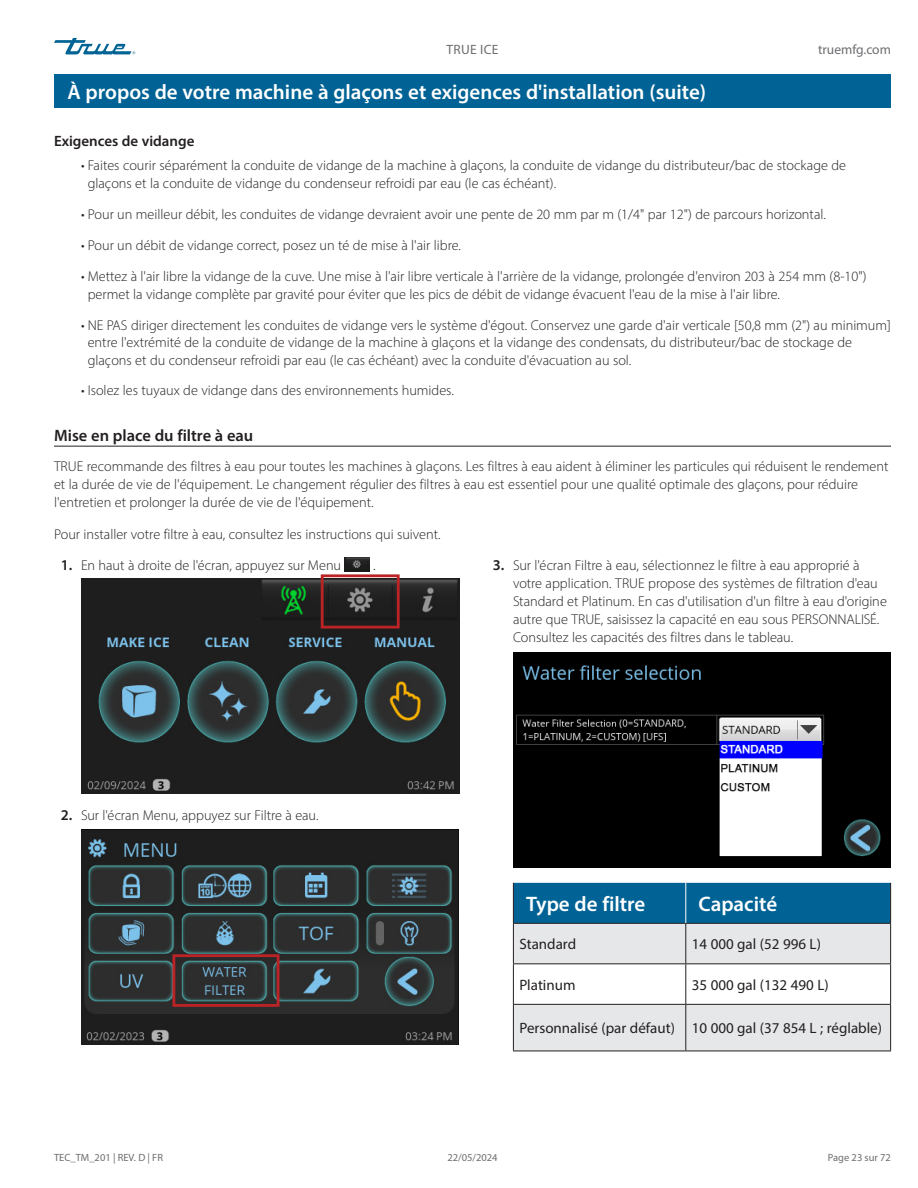
<style>
.page{position:relative;width:918px;height:1188px;background:#fff}
.page>*{position:absolute;margin:0;border:0;box-sizing:border-box;transform-origin:0 0}
.Title_bar_Page_header{font:600 21px "Myriad Pro";color:#fff}
.Tables_title_bar{font:600 21px "Myriad Pro";color:#fff}
.Subhead_underscore_H1{font:600 16.5px "Myriad Pro";color:#231f20}
.TOC_subhead_BOLD{font:15px "Myriad Pro";color:#231f20}
.Subhead_NO_underscore_H2{font:600 15px "Myriad Pro";color:#231f20}
.t1{font:300 15px "Myriad Pro";color:#231f20}
.Body_Text_light_Normal{font:300 14.25px/18px "Myriad Pro";color:#231f20}
.t2{font:13.5px "Myriad Pro";color:#6c6d70}
.t3{font:10.5px "Myriad Pro";color:#6c6d70}
.s1{font-weight:600;font-size:15px}
</style>
<div class="page">
<svg style="left:54px;top:38px;width:81px;height:16px"></svg>
<img style="left:345px;top:558px;width:24px;height:14px">
<img style="left:81px;top:579px;width:379px;height:215px">
<div style="left:321px;top:574px;width:79px;height:55px;border:3px solid #bc2326"></div>
<img style="left:81px;top:830px;width:378px;height:214px">
<div style="left:173px;top:954px;width:106px;height:53px;border:3px solid #bc2326"></div>
<img style="left:513px;top:653px;width:378px;height:215px">
<div style="left:54px;top:74px;width:837px;height:34px;background:#016395"></div>
<div style="left:514px;top:883px;width:376px;height:40px;background:#016395"></div>
<svg style="left:514px;top:924px;width:376px;height:127px;fill:#e6e7e9"></svg>
<hr style="left:513px;top:883px;width:1px;height:40px;background:#231f20">
<hr style="left:890px;top:883px;width:1px;height:40px;background:#231f20">
<hr style="left:513px;top:923px;width:173px;height:1px;background:#231f20">
<hr style="left:513px;top:924px;width:1px;height:39px;background:#231f20">
<hr style="left:686px;top:923px;width:205px;height:1px;background:#231f20">
<hr style="left:685px;top:924px;width:1px;height:39px;background:#231f20">
<hr style="left:890px;top:924px;width:1px;height:39px;background:#231f20">
<hr style="left:513px;top:963px;width:173px;height:1px;background:#231f20">
<hr style="left:513px;top:964px;width:1px;height:40px;background:#231f20">
<hr style="left:686px;top:963px;width:205px;height:1px;background:#231f20">
<hr style="left:685px;top:964px;width:1px;height:40px;background:#231f20">
<hr style="left:890px;top:964px;width:1px;height:40px;background:#231f20">
<hr style="left:513px;top:1004px;width:173px;height:1px;background:#231f20">
<hr style="left:513px;top:1005px;width:1px;height:46px;background:#231f20">
<hr style="left:686px;top:1004px;width:205px;height:1px;background:#231f20">
<hr style="left:685px;top:1005px;width:1px;height:46px;background:#231f20">
<hr style="left:890px;top:1005px;width:1px;height:46px;background:#231f20">
<hr style="left:513px;top:1051px;width:173px;height:1px;background:#231f20">
<hr style="left:686px;top:1051px;width:205px;height:1px;background:#231f20">
<hr style="left:685px;top:883px;width:1px;height:40px;background:#fff">
<hr style="left:54px;top:446px;width:837px;height:1px;background:#231f20">
<p class="t2" style="left:446px;top:42px;width:54px">TRUE ICE</p>
<p class="t2" style="left:818px;top:42px;width:74px">truemfg.com</p>
<p class="Title_bar_Page_header" style="left:68px;top:79px;width:640px">À propos de votre machine à glaçons et exigences d'installation (suite)</p>
<p class="Subhead_NO_underscore_H2" style="left:54px;top:132px;width:142px">Exigences de vidange</p>
<p class="Body_Text_light_Normal" style="left:88px;top:156px;width:760px;text-indent:-7px">• Faites courir séparément la conduite de vidange de la machine à glaçons, la conduite de vidange du distributeur/bac de stockage de glaçons et la conduite de vidange du condenseur refroidi par eau (le cas échéant).</p>
<p class="Body_Text_light_Normal" style="left:81px;top:205px;width:746px">• Pour un meilleur débit, les conduites de vidange devraient avoir une pente de 20 mm par m (1/4" par 12") de parcours horizontal.</p>
<p class="Body_Text_light_Normal" style="left:81px;top:236px;width:382px">• Pour un débit de vidange correct, posez un té de mise à l'air libre.</p>
<p class="Body_Text_light_Normal" style="left:88px;top:267px;width:780px;text-indent:-7px">• Mettez à l'air libre la vidange de la cuve. Une mise à l'air libre verticale à l'arrière de la vidange, prolongée d'environ 203 à 254 mm (8-10") permet la vidange complète par gravité pour éviter que les pics de débit de vidange évacuent l'eau de la mise à l'air libre.</p>
<p class="Body_Text_light_Normal" style="left:88px;top:317px;width:805px;line-height:16.5px;text-indent:-7px">• NE PAS diriger directement les conduites de vidange vers le système d'égout. Conservez une garde d'air verticale [50,8 mm (2") au minimum] entre l'extrémité de la conduite de vidange de la machine à glaçons et la vidange des condensats, du distributeur/bac de stockage de</p>
<p class="Body_Text_light_Normal" style="left:88px;top:351px;width:545px">glaçons et du condenseur refroidi par eau (le cas échéant) avec la conduite d'évacuation au sol.</p>
<p class="Body_Text_light_Normal" style="left:81px;top:381px;width:374px">• Isolez les tuyaux de vidange dans des environnements humides.</p>
<p class="Subhead_underscore_H1" style="left:54px;top:425px;width:201px">Mise en place du filtre à eau</p>
<p class="Body_Text_light_Normal" style="left:54px;top:457px;width:836px">TRUE recommande des filtres à eau pour toutes les machines à glaçons. Les filtres à eau aident à éliminer les particules qui réduisent le rendement et la durée de vie de l'équipement. Le changement régulier des filtres à eau est essentiel pour une qualité optimale des glaçons, pour réduire l'entretien et prolonger la durée de vie de l'équipement.</p>
<p class="Body_Text_light_Normal" style="left:54px;top:525px;width:388px">Pour installer votre filtre à eau, consultez les instructions qui suivent.</p>
<p class="Body_Text_light_Normal" style="left:61px;top:556px;width:282px"><span class="s1">1.</span> En haut à droite de l'écran, appuyez sur Menu</p>
<p class="t1" style="left:373px;top:556px;width:4px">.</p>
<p class="Body_Text_light_Normal" style="left:513px;top:556px;width:375px;text-indent:-20px"><span class="s1">3.</span> Sur l'écran Filtre à eau, sélectionnez le filtre à eau approprié à votre application. TRUE propose des systèmes de filtration d'eau Standard et Platinum. En cas d'utilisation d'un filtre à eau d'origine autre que TRUE, saisissez la capacité en eau sous PERSONNALISÉ.<br>Consultez les capacités des filtres dans le tableau.</p>
<p class="Body_Text_light_Normal" style="left:61px;top:806px;width:259px"><span class="s1">2.</span> Sur l'écran Menu, appuyez sur Filtre à eau.</p>
<p class="Tables_title_bar" style="left:526px;top:891px;width:121px">Type de filtre</p>
<p class="Tables_title_bar" style="left:699px;top:891px;width:80px">Capacité</p>
<p class="TOC_subhead_BOLD" style="left:519px;top:935px;width:58px">Standard</p>
<p class="TOC_subhead_BOLD" style="left:692px;top:935px;width:131px">14 000 gal (52 996 L)</p>
<p class="TOC_subhead_BOLD" style="left:519px;top:975px;width:58px">Platinum</p>
<p class="TOC_subhead_BOLD" style="left:692px;top:975px;width:138px">35 000 gal (132 490 L)</p>
<p class="TOC_subhead_BOLD" style="left:519px;top:1019px;width:157px">Personnalisé (par défaut)</p>
<p class="TOC_subhead_BOLD" style="left:692px;top:1019px;width:192px">10 000 gal (37 854 L ; réglable)</p>
<p class="t3" style="left:54px;top:1151px;width:111px">TEC_TM_201 | REV. D | FR</p>
<p class="t3" style="left:447px;top:1151px;width:52px">22/05/2024</p>
<p class="t3" style="left:828px;top:1151px;width:65px">Page 23 sur 72</p>
</div>
